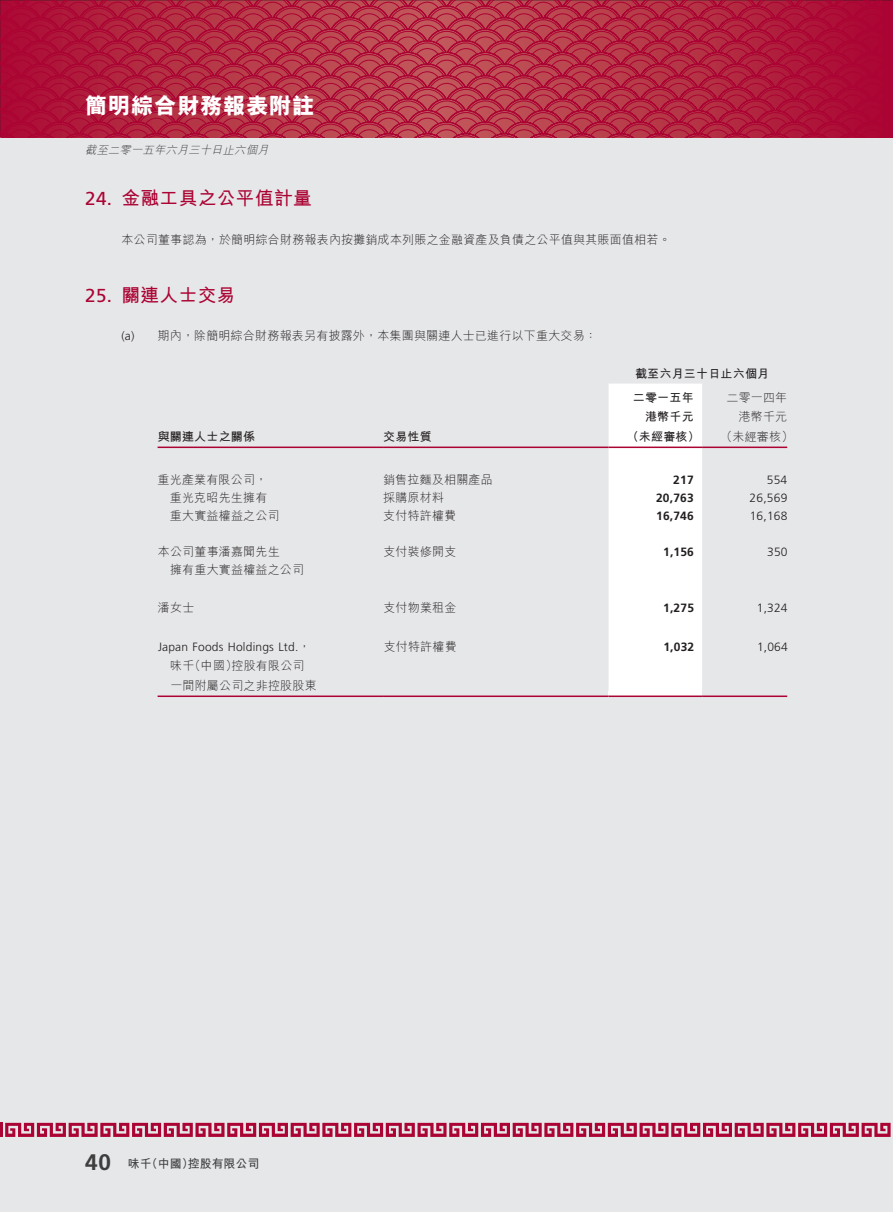
<style>
.page{position:relative;width:893px;height:1212px;background:#fff}
.page>*{position:absolute;margin:0;border:0;box-sizing:border-box;transform-origin:0 0}
.t1{font:22.5px "M Hei HK Xbold E Ten B5 H";letter-spacing:.02em;color:#fff}
.t2{font:18.75px "M Hei HK Bold E Ten B5 H";letter-spacing:.015em;color:#ab0333}
.t3{font:12px/18px "M Hei HK Light E Ten B5 H";letter-spacing:.015em;color:#231f20}
.t4{font:300 12px "Frutiger LT Std";letter-spacing:.015em;color:#231f20}
.t5{font:12px/23.7px "M Hei HK Bold E Ten B5 H";letter-spacing:.015em;color:#231f20}
.t6{font:700 12px "Frutiger LT Std";letter-spacing:.015em;color:#231f20}
.t7{font:12px "M Hei HK Bold E Ten B5 H";color:#3e3e3f}
.t8{font:italic 11.25px "M Hei HK Light E Ten B5 H";color:#3e3e3f}
.s1{font-family:"Frutiger LT Std"}
.s2{font-family:"Frutiger LT Std";font-weight:300}
.s3{font-family:"M Hei HK Light E Ten B5 H";font-weight:400}
.s4{font-family:"Frutiger LT Std";font-weight:700;font-size:22.5px}
</style>
<div class="page">
<div style="left:0;top:0;width:892px;height:1212px;background:#e6e7e9"></div>
<svg style="left:544px;top:0;width:348px;height:137px"></svg>
<svg style="left:0;top:0;width:544px;height:137px"></svg>
<div style="left:608px;top:384px;width:94px;height:307px;background:#fff"></div>
<svg style="left:608px;top:691px;width:94px;height:5px"></svg>
<hr style="left:158px;top:447px;width:225px;height:1px;background:#ab0333">
<hr style="left:383px;top:447px;width:225px;height:1px;background:#ab0333">
<hr style="left:608px;top:447px;width:94px;height:1px;background:#ab0333">
<hr style="left:702px;top:447px;width:85px;height:1px;background:#ab0333">
<hr style="left:158px;top:696px;width:225px;height:1px;background:#ab0333">
<hr style="left:383px;top:696px;width:225px;height:1px;background:#ab0333">
<hr style="left:608px;top:696px;width:94px;height:1px;background:#ab0333">
<hr style="left:702px;top:696px;width:85px;height:1px;background:#ab0333">
<h1 class="t1" style="left:85px;top:97px;width:231px">簡明綜合財務報表附註</h1>
<p class="t8" style="left:85px;top:145px;width:187px">截至二零一五年六月三十日止六個月</p>
<h2 class="t2" style="left:85px;top:191px;width:228px"><span class="s1">24.</span> 金融工具之公平值計量</h2>
<p class="t3" style="left:121px;top:232px;width:550px">本公司董事認為，於簡明綜合財務報表內按攤銷成本列賬之金融資產及負債之公平值與其賬面值相若。</p>
<h2 class="t2" style="left:85px;top:288px;width:152px"><span class="s1">25.</span> 關連人士交易</h2>
<p class="t3" style="left:121px;top:328px;width:477px"><span class="s2">(a)</span> 期內，除簡明綜合財務報表另有披露外，本集團與關連人士已進行以下重大交易：</p>
<p class="t5" style="left:632px;top:363px;width:138px">截至六月三十日止六個月二零一五年</p>
<p class="t3" style="left:726px;top:390px;width:62px">二零一四年</p>
<p class="t5" style="left:645px;top:406px;width:50px">港幣千元</p>
<p class="t3" style="left:738px;top:409px;width:50px">港幣千元</p>
<p class="t5" style="left:158px;top:426px;width:99px">與關連人士之關係</p>
<p class="t5" style="left:383px;top:426px;width:50px">交易性質</p>
<p class="t5" style="left:626px;top:426px;width:75px">（未經審核）</p>
<p class="t3" style="left:720px;top:429px;width:75px">（未經審核）</p>
<p class="t3" style="left:158px;top:472px;width:111px">重光產業有限公司，</p>
<p class="t3" style="left:383px;top:472px;width:111px">銷售拉麵及相關產品</p>
<p class="t6" style="left:673px;top:473px;width:22px">217</p>
<p class="t4" style="left:766px;top:475px;width:22px">554</p>
<p class="t3" style="left:170px;top:490px;width:99px">重光克昭先生擁有</p>
<p class="t3" style="left:383px;top:490px;width:62px">採購原材料</p>
<p class="t6" style="left:656px;top:491px;width:39px">20,763</p>
<p class="t4" style="left:749px;top:493px;width:39px">26,569</p>
<p class="t3" style="left:170px;top:508px;width:111px">重大實益權益之公司</p>
<p class="t3" style="left:383px;top:508px;width:75px">支付特許權費</p>
<p class="t6" style="left:656px;top:509px;width:39px">16,746</p>
<p class="t4" style="left:749px;top:511px;width:39px">16,168</p>
<p class="t3" style="left:170px;top:544px;width:136px;text-indent:-12px">本公司董事潘嘉聞先生<br>擁有重大實益權益之公司</p>
<p class="t3" style="left:383px;top:544px;width:75px">支付裝修開支</p>
<p class="t6" style="left:663px;top:545px;width:32px">1,156</p>
<p class="t4" style="left:767px;top:547px;width:22px">350</p>
<p class="t3" style="left:158px;top:600px;width:38px">潘女士</p>
<p class="t3" style="left:383px;top:600px;width:75px">支付物業租金</p>
<p class="t6" style="left:663px;top:600px;width:32px">1,275</p>
<p class="t4" style="left:756px;top:602px;width:32px">1,324</p>
<p class="t4" style="left:158px;top:641px;width:154px">Japan Foods Holdings Ltd.<span class="s3">，</span></p>
<p class="t3" style="left:170px;top:657px;width:148px;line-height:19.5px">味千（中國）控股有限公司一間附屬公司之非控股股東</p>
<p class="t3" style="left:383px;top:639px;width:75px">支付特許權費</p>
<p class="t6" style="left:663px;top:639px;width:32px">1,032</p>
<p class="t4" style="left:757px;top:641px;width:32px">1,064</p>
<p class="t7" style="left:85px;top:1159px;width:176px"><span class="s4">40</span> 味千（中國）控股有限公司</p>
</div>
